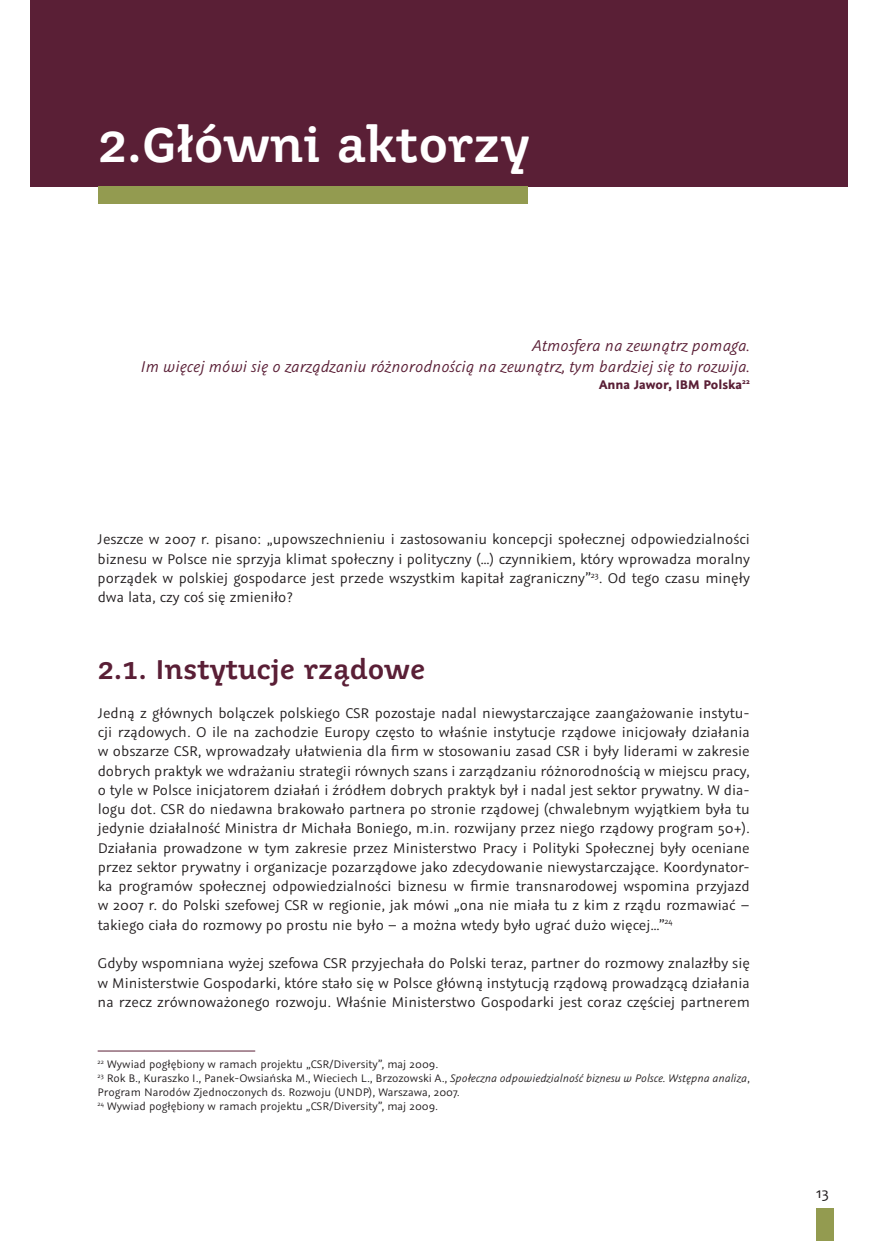
<style>
.page{position:relative;width:874px;height:1241px;background:#fff}
.page>*{position:absolute;margin:0;border:0;box-sizing:border-box;transform-origin:0 0}
.t1{font:700 47.25px "Juvenis";color:#fff}
.t2{font:700 26.25px "Juvenis";color:#5a1f36}
.t3{font:italic 17.5px/21px "Graublau Sans";color:#5a1f36;text-align:right}
.t4{font:16.62px "Graublau Sans";color:#231f20}
.t5{font:15.75px/19.2px "Graublau Sans";color:#231f20;text-align:justify}
.t6{font:700 14px "Graublau Sans";color:#5a1f36}
.t7{font:12.25px/14px "Graublau Sans";color:#231f20}
.s1{font-style:italic}
</style>
<div class="page">
<div style="left:815px;top:1208px;width:18px;height:32px;background:#939b50"></div>
<div style="left:30px;top:0;width:817px;height:187px;background:#5a1f36"></div>
<div style="left:98px;top:186px;width:429px;height:17px;background:#939b50"></div>
<hr style="left:98px;top:1050px;width:157px;height:1px;background:#5a1f36">
<h1 class="t1" style="left:98px;top:115px;width:433px">2.Główni aktorzy</h1>
<p class="t3" style="left:141px;top:334px;width:610px">Atmosfera na zewnątrz pomaga.<br>Im więcej mówi się o zarządzaniu różnorodnością na zewnątrz, tym bardziej się to rozwija.</p>
<p class="t6" style="left:598px;top:375px;width:152px">Anna Jawor, IBM Polska<sup>22</sup></p>
<p class="t5" style="left:98px;top:530px;width:653px">Jeszcze w 2007 r. pisano: „upowszechnieniu i zastosowaniu koncepcji społecznej odpowiedzialności biznesu w Polsce nie sprzyja klimat społeczny i polityczny (…) czynnikiem, który wprowadza moralny porządek w polskiej gospodarce jest przede wszystkim kapitał zagraniczny”<sup>23</sup>. Od tego czasu minęły dwa lata, czy coś się zmieniło?</p>
<h2 class="t2" style="left:98px;top:653px;width:329px">2.1. Instytucje rządowe</h2>
<p class="t5" style="left:98px;top:703px;width:653px">Jedną z głównych bolączek polskiego CSR pozostaje nadal niewystarczające zaangażowanie instytu&shy;cji rządowych. O ile na zachodzie Europy często to właśnie instytucje rządowe inicjowały działania w obszarze CSR, wprowadzały ułatwienia dla firm w stosowaniu zasad CSR i były liderami w zakresie dobrych praktyk we wdrażaniu strategii równych szans i zarządzaniu różnorodnością w miejscu pracy, o tyle w Polsce inicjatorem działań i źródłem dobrych praktyk był i nadal jest sektor prywatny. W dia&shy;logu dot. CSR do niedawna brakowało partnera po stronie rządowej (chwalebnym wyjątkiem była tu jedynie działalność Ministra dr Michała Boniego, m.in. rozwijany przez niego rządowy program 50+).<br>Działania prowadzone w tym zakresie przez Ministerstwo Pracy i Polityki Społecznej były oceniane przez sektor prywatny i organizacje pozarządowe jako zdecydowanie niewystarczające. Koordynator&shy;ka programów społecznej odpowiedzialności biznesu w firmie transnarodowej wspomina przyjazd w 2007 r. do Polski szefowej CSR w regionie, jak mówi „ona nie miała tu z kim z rządu rozmawiać – takiego ciała do rozmowy po prostu nie było – a można wtedy było ugrać dużo więcej…”<sup>24</sup></p>
<p class="t5" style="left:98px;top:953px;width:653px">Gdyby wspomniana wyżej szefowa CSR przyjechała do Polski teraz, partner do rozmowy znalazłby się w Ministerstwie Gospodarki, które stało się w Polsce główną instytucją rządową prowadzącą działania na rzecz zrównoważonego rozwoju. Właśnie Ministerstwo Gospodarki jest coraz częściej partnerem</p>
<p class="t7" style="left:98px;top:1057px;width:653px"><sup>22</sup> Wywiad pogłębiony w ramach projektu „CSR/Diversity”, maj 2009.<br><sup>23</sup> Rok B., Kuraszko I., Panek-Owsiańska M., Wieciech L., Brzozowski A., <span class="s1">Społeczna odpowiedzialność biznesu w Polsce. Wstępna analiza</span>, Program Narodów Zjednoczonych ds. Rozwoju (UNDP), Warszawa, 2007.<br><sup>24</sup> Wywiad pogłębiony w ramach projektu „CSR/Diversity”, maj 2009.</p>
<p class="t4" style="left:815px;top:1183px;width:14px">13</p>
</div>
